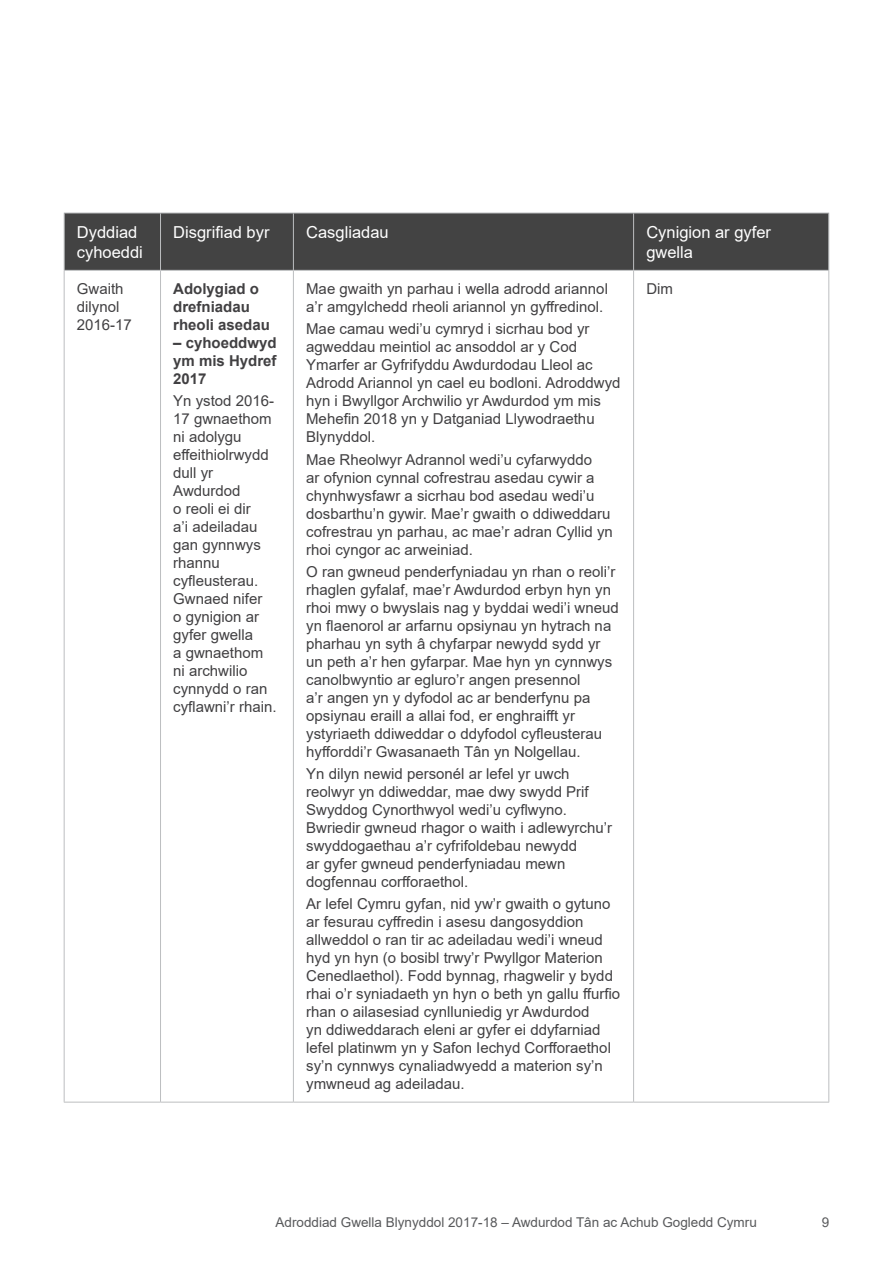
<style>
.page{position:relative;width:893px;height:1263px;background:#fff}
.page>*{position:absolute;margin:0;border:0;box-sizing:border-box;transform-origin:0 0}
.t1{font:16.5px/19.8px "Arial";color:#fff}
.t2{font:15px/18px "Arial";color:#414042}
.t3{font:700 15px/18px "Arial";color:#414042}
.t4{font:13.5px "Arial";color:#58595b}
</style>
<div class="page">
<div style="left:65px;top:214px;width:763px;height:56px;background:#434343"></div>
<hr style="left:64px;top:213px;width:97px;height:1px;background:#bcbec0">
<hr style="left:64px;top:213px;width:1px;height:57px;background:#bcbec0">
<hr style="left:161px;top:213px;width:132px;height:1px;background:#bcbec0">
<hr style="left:160px;top:213px;width:1px;height:57px;background:#bcbec0">
<hr style="left:293px;top:213px;width:341px;height:1px;background:#bcbec0">
<hr style="left:293px;top:213px;width:1px;height:57px;background:#bcbec0">
<hr style="left:634px;top:213px;width:195px;height:1px;background:#bcbec0">
<hr style="left:633px;top:213px;width:1px;height:57px;background:#bcbec0">
<hr style="left:828px;top:213px;width:1px;height:57px;background:#bcbec0">
<hr style="left:64px;top:270px;width:97px;height:1px;background:#bcbec0">
<hr style="left:64px;top:271px;width:1px;height:831px;background:#bcbec0">
<hr style="left:161px;top:270px;width:132px;height:1px;background:#bcbec0">
<hr style="left:160px;top:271px;width:1px;height:831px;background:#bcbec0">
<hr style="left:293px;top:270px;width:341px;height:1px;background:#bcbec0">
<hr style="left:293px;top:271px;width:1px;height:831px;background:#bcbec0">
<hr style="left:634px;top:270px;width:195px;height:1px;background:#bcbec0">
<hr style="left:633px;top:271px;width:1px;height:831px;background:#bcbec0">
<hr style="left:828px;top:271px;width:1px;height:831px;background:#bcbec0">
<hr style="left:64px;top:1102px;width:97px;height:1px;background:#bcbec0">
<hr style="left:161px;top:1102px;width:132px;height:1px;background:#bcbec0">
<hr style="left:293px;top:1102px;width:341px;height:1px;background:#bcbec0">
<hr style="left:634px;top:1102px;width:195px;height:1px;background:#bcbec0">
<p class="t1" style="left:77px;top:222px;width:68px">Dyddiad cyhoeddi</p>
<p class="t1" style="left:173px;top:222px;width:98px">Disgrifiad byr</p>
<p class="t1" style="left:306px;top:222px;width:84px">Casgliadau</p>
<p class="t1" style="left:646px;top:222px;width:126px">Cynigion ar gyfer gwella</p>
<p class="t2" style="left:77px;top:280px;width:57px">Gwaith dilynol<br>2016-17</p>
<p class="t3" style="left:173px;top:280px;width:98px">Adolygiad o drefniadau rheoli asedau</p>
<p class="t3" style="left:173px;top:334px;width:105px;text-align:justify">– cyhoeddwyd ym mis Hydref 2017</p>
<p class="t2" style="left:173px;top:392px;width:105px">Yn ystod 2016-<br>17 gwnaethom ni adolygu effeithiolrwydd dull yr<br>Awdurdod<br>o reoli ei dir<br>a’i adeiladau gan gynnwys rhannu cyfleusterau.<br>Gwnaed nifer<br>o gynigion ar gyfer gwella<br>a gwnaethom ni archwilio cynnydd o ran cyflawni’r rhain.</p>
<p class="t2" style="left:646px;top:280px;width:28px">Dim</p>
<p class="t2" style="left:306px;top:280px;width:303px">Mae gwaith yn parhau i wella adrodd ariannol a’r amgylchedd rheoli ariannol yn gyffredinol.</p>
<p class="t2" style="left:306px;top:320px;width:316px">Mae camau wedi’u cymryd i sicrhau bod yr agweddau meintiol ac ansoddol ar y Cod Ymarfer ar Gyfrifyddu Awdurdodau Lleol ac Adrodd Ariannol yn cael eu bodloni. Adroddwyd hyn i Bwyllgor Archwilio yr Awdurdod ym mis Mehefin 2018 yn y Datganiad Llywodraethu Blynyddol.</p>
<p class="t2" style="left:306px;top:450px;width:308px">Mae Rheolwyr Adrannol wedi’u cyfarwyddo<br>ar ofynion cynnal cofrestrau asedau cywir a chynhwysfawr a sicrhau bod asedau wedi’u dosbarthu’n gywir. Mae’r gwaith o ddiweddaru cofrestrau yn parhau, ac mae’r adran Cyllid yn rhoi cyngor ac arweiniad.</p>
<p class="t2" style="left:306px;top:562px;width:314px">O ran gwneud penderfyniadau yn rhan o reoli’r rhaglen gyfalaf, mae’r Awdurdod erbyn hyn yn rhoi mwy o bwyslais nag y byddai wedi’i wneud yn flaenorol ar arfarnu opsiynau yn hytrach na pharhau yn syth â chyfarpar newydd sydd yr un peth a’r hen gyfarpar. Mae hyn yn cynnwys canolbwyntio ar egluro’r angen presennol<br>a’r angen yn y dyfodol ac ar benderfynu pa opsiynau eraill a allai fod, er enghraifft yr ystyriaeth ddiweddar o ddyfodol cyfleusterau hyfforddi’r Gwasanaeth Tân yn Nolgellau.</p>
<p class="t2" style="left:306px;top:765px;width:307px">Yn dilyn newid personél ar lefel yr uwch reolwyr yn ddiweddar, mae dwy swydd Prif Swyddog Cynorthwyol wedi’u cyflwyno.<br>Bwriedir gwneud rhagor o waith i adlewyrchu’r swyddogaethau a’r cyfrifoldebau newydd<br>ar gyfer gwneud penderfyniadau mewn dogfennau corfforaethol.</p>
<p class="t2" style="left:306px;top:895px;width:315px">Ar lefel Cymru gyfan, nid yw’r gwaith o gytuno ar fesurau cyffredin i asesu dangosyddion allweddol o ran tir ac adeiladau wedi’i wneud hyd yn hyn (o bosibl trwy’r Pwyllgor Materion Cenedlaethol). Fodd bynnag, rhagwelir y bydd rhai o’r syniadaeth yn hyn o beth yn gallu ffurfio rhan o ailasesiad cynlluniedig yr Awdurdod<br>yn ddiweddarach eleni ar gyfer ei ddyfarniad lefel platinwm yn y Safon Iechyd Corfforaethol sy’n cynnwys cynaliadwyedd a materion sy’n ymwneud ag adeiladau.</p>
<p class="t4" style="left:276px;top:1213px;width:483px">Adroddiad Gwella Blynyddol 2017-18 – Awdurdod Tân ac Achub Gogledd Cymru</p>
<p class="t4" style="left:822px;top:1213px;width:9px">9</p>
</div>
